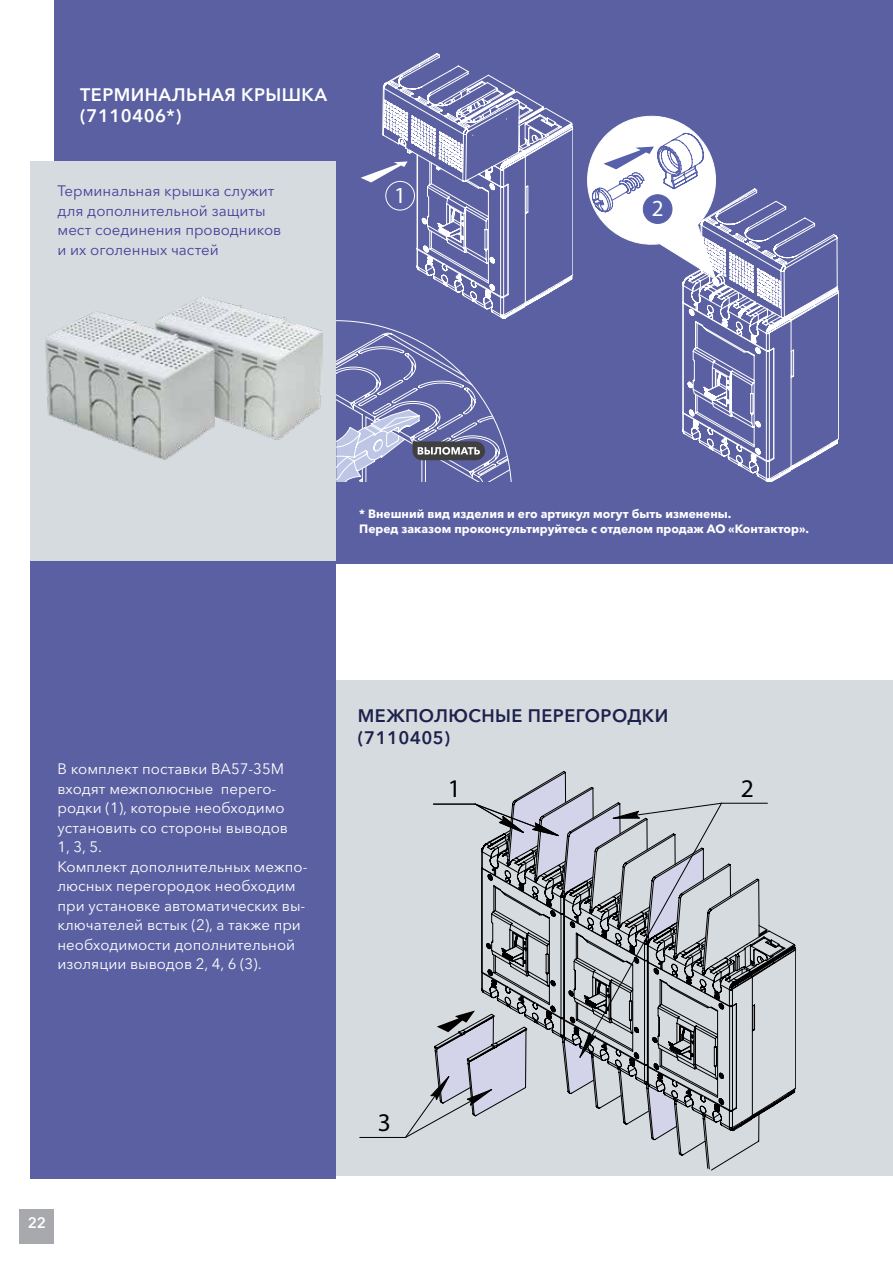
<style>
.page{position:relative;width:893px;height:1263px;background:#fff}
.page>*{position:absolute;margin:0;border:0;box-sizing:border-box;transform-origin:0 0}
.t1{font:25.5px "Myriad Pro";color:#000}
.t2{font:23.1px "Myriad Pro";color:#fff}
.t3{font:600 18px/21.6px "Avenir Next Cyr";letter-spacing:.025em;color:#1d224d}
.t4{font:600 18px/21.6px "Avenir Next Cyr";letter-spacing:.025em;color:#fff}
.t5{font:15px/19.5px "Avenir Next Cyr";color:#fff}
.t6{font:15px/19.5px "Avenir Next Cyr";color:#434099}
.t7{font:600 15px "Avenir Next Cyr";color:#fff}
.t8{font:700 12px/14.4px "Avenir Next Cyr";color:#fff}
</style>
<div class="page">
<div style="left:54px;top:0;width:839px;height:563px;background:#5a60a1"></div>
<div style="left:54px;top:681px;width:839px;height:495px;background:#d6dbdf"></div>
<div style="left:31px;top:161px;width:305px;height:409px;background:#d6dbdf"></div>
<div style="left:31px;top:561px;width:305px;height:618px;background:#5a60a1"></div>
<div style="left:20px;top:1209px;width:34px;height:34px;background:#a7a9ac"></div>
<svg style="left:587px;top:115px;width:252px;height:367px"></svg>
<div style="left:643px;top:195px;width:29px;height:28px;background:#5760ab;border-radius:50%"></div>
<div style="left:643px;top:194px;width:29px;height:30px;border:1px solid #5760ab;border-radius:50%"></div>
<svg style="left:336px;top:53px;width:238px;height:429px"></svg>
<div style="left:385px;top:181px;width:30px;height:29px;border:1px solid #fff;border-radius:50%"></div>
<svg style="left:404px;top:773px;width:392px;height:366px"></svg>
<img style="left:45px;top:296px;width:277px;height:163px">
<p class="t4" style="left:80px;top:84px;width:248px">ТЕРМИНАЛЬНАЯ КРЫШКА (7110406*)</p>
<p class="t6" style="left:58px;top:181px;width:225px">Терминальная крышка служит для дополнительной защиты мест соединения проводников и их оголенных частей</p>
<h2 class="t2" style="left:394px;top:181px;width:13px">1</h2>
<h2 class="t2" style="left:652px;top:194px;width:13px">2</h2>
<p class="t8" style="left:359px;top:507px;width:451px">* Внешний вид изделия и его артикул могут быть изменены.<br>Перед заказом проконсультируйтесь с отделом продаж АО «Контактор».</p>
<p class="t5" style="left:58px;top:759px;width:252px">В комплект поставки ВА57-35М входят межполюсные перего&shy;родки (1), которые необходимо установить со стороны выводов<br>1, 3, 5.<br>Комплект дополнительных межпо&shy;люсных перегородок необходим при установке автоматических вы&shy;ключателей встык (2), а также при необходимости дополнительной изоляции выводов 2, 4, 6 (3).</p>
<p class="t3" style="left:358px;top:705px;width:312px">МЕЖПОЛЮСНЫЕ ПЕРЕГОРОДКИ (7110405)</p>
<h1 class="t1" style="left:448px;top:772px;width:15px">1</h1>
<h1 class="t1" style="left:741px;top:772px;width:15px">2</h1>
<p class="t7" style="left:28px;top:1214px;width:20px">22</p>
<h1 class="t1" style="left:378px;top:1107px;width:15px">3</h1>
</div>
